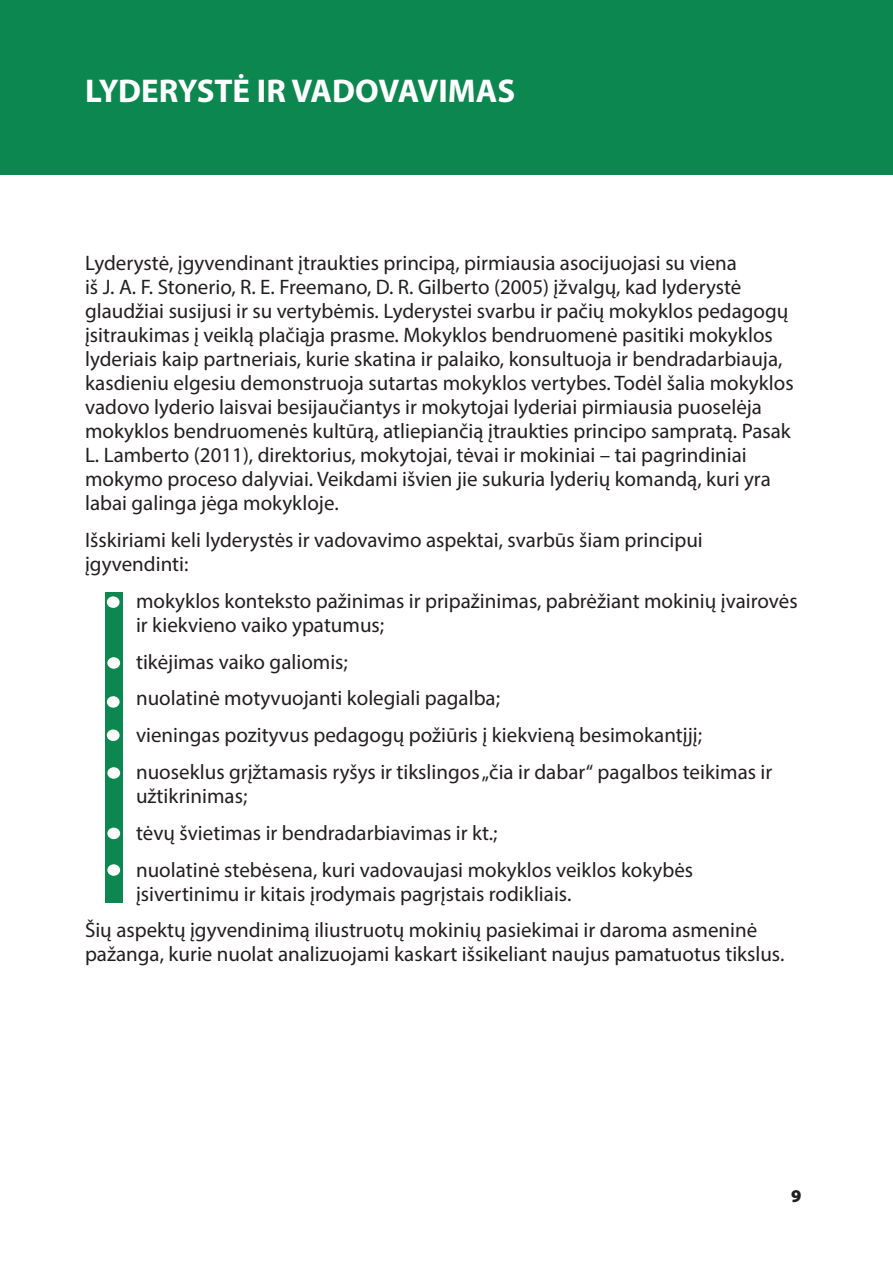
<style>
.page{position:relative;width:893px;height:1263px;background:#fff}
.page>*{position:absolute;margin:0;border:0;box-sizing:border-box;transform-origin:0 0}
.t1{font:700 33px "Myriad Pro";color:#fff}
.t2{font:21px/24px "Myriad Pro";color:#231f20}
.t3{font:900 18px "Myriad Pro";color:#231f20}
</style>
<div class="page">
<div style="left:0;top:0;width:893px;height:174px;background:#0d8750"></div>
<div style="left:105px;top:592px;width:17px;height:310px;background:#0d8750"></div>
<div style="left:107px;top:596px;width:13px;height:12px;background:#fff;border-radius:50%"></div>
<div style="left:107px;top:657px;width:13px;height:12px;background:#fffefc;border-radius:50%"></div>
<div style="left:107px;top:696px;width:13px;height:12px;background:#fffefc;border-radius:50%"></div>
<div style="left:107px;top:729px;width:13px;height:12px;background:#fffefc;border-radius:50%"></div>
<div style="left:107px;top:767px;width:13px;height:12px;background:#fffefc;border-radius:50%"></div>
<div style="left:107px;top:828px;width:13px;height:11px;background:#fffefc;border-radius:50%"></div>
<div style="left:107px;top:864px;width:13px;height:12px;background:#fffefc;border-radius:50%"></div>
<p class="t1" style="left:85px;top:70px;width:432px">LYDERYSTĖ IR VADOVAVIMAS</p>
<p class="t2" style="left:85px;top:251px;width:710px">Lyderystė, įgyvendinant įtraukties principą, pirmiausia asocijuojasi su viena<br>iš J. A. F. Stonerio, R. E. Freemano, D. R. Gilberto (2005) įžvalgų, kad lyderystė glaudžiai susijusi ir su vertybėmis. Lyderystei svarbu ir pačių mokyklos pedagogų įsitraukimas į veiklą plačiąja prasme. Mokyklos bendruomenė pasitiki mokyklos lyderiais kaip partneriais, kurie skatina ir palaiko, konsultuoja ir bendradarbiauja, kasdieniu elgesiu demonstruoja sutartas mokyklos vertybes. Todėl šalia mokyklos vadovo lyderio laisvai besijaučiantys ir mokytojai lyderiai pirmiausia puoselėja mokyklos bendruomenės kultūrą, atliepiančią įtraukties principo sampratą. Pasak L. Lamberto (2011), direktorius, mokytojai, tėvai ir mokiniai – tai pagrindiniai mokymo proceso dalyviai. Veikdami išvien jie sukuria lyderių komandą, kuri yra labai galinga jėga mokykloje.</p>
<p class="t2" style="left:85px;top:528px;width:619px">Išskiriami keli lyderystės ir vadovavimo aspektai, svarbūs šiam principui įgyvendinti:</p>
<p class="t2" style="left:136px;top:588px;width:663px;text-indent:-27px">• mokyklos konteksto pažinimas ir pripažinimas, pabrėžiant mokinių įvairovės ir kiekvieno vaiko ypatumus;</p>
<p class="t2" style="left:109px;top:649px;width:240px">• tikėjimas vaiko galiomis;</p>
<p class="t2" style="left:109px;top:686px;width:393px">• nuolatinė motyvuojanti kolegiali pagalba;</p>
<p class="t2" style="left:109px;top:723px;width:595px">• vieningas pozityvus pedagogų požiūris į kiekvieną besimokantįjį;</p>
<p class="t2" style="left:136px;top:760px;width:638px;text-indent:-27px">• nuoseklus grįžtamasis ryšys ir tikslingos „čia ir dabar“ pagalbos teikimas ir užtikrinimas;</p>
<p class="t2" style="left:109px;top:820px;width:390px">• tėvų švietimas ir bendradarbiavimas ir kt.;</p>
<p class="t2" style="left:136px;top:857px;width:559px;text-indent:-27px">• nuolatinė stebėsena, kuri vadovaujasi mokyklos veiklos kokybės įsivertinimu ir kitais įrodymais pagrįstais rodikliais.</p>
<p class="t2" style="left:85px;top:918px;width:701px">Šių aspektų įgyvendinimą iliustruotų mokinių pasiekimai ir daroma asmeninė pažanga, kurie nuolat analizuojami kaskart išsikeliant naujus pamatuotus tikslus.</p>
<p class="t3" style="left:791px;top:1186px;width:12px">9</p>
</div>
